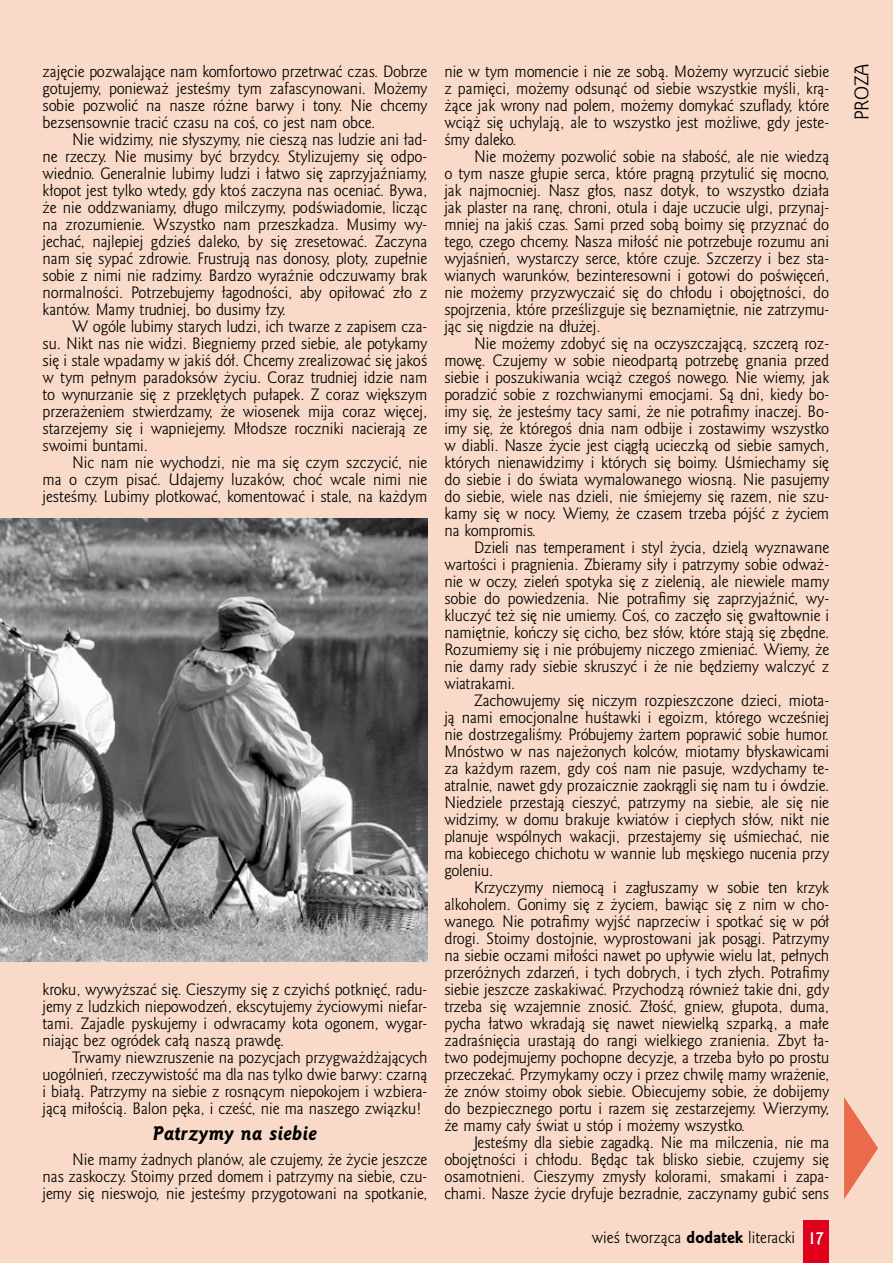
<style>
.page{position:relative;width:893px;height:1263px;background:#f9dac8}
.page>*{position:absolute;margin:0;border:0;box-sizing:border-box;transform-origin:0 0}
.t1{font:italic 18px "Goldy EFN Heavy";letter-spacing:.025em;color:#000}
.t2{font:18px "Goldy EFN";color:#000}
.t3{font:15px/17px "Goldy EFN";color:#000;text-align:justify}
.s1{font-family:"Goldy EFN Heavy"}
.s2{font-weight:700;font-size:16.5px;color:#fff}
</style>
<div class="page">
<svg style="left:844px;top:1097px;width:34px;height:102px"></svg>
<img style="left:0;top:519px;width:427px;height:442px">
<div style="left:804px;top:1220px;width:25px;height:43px;background:#e1001b"></div>
<p class="t3" style="left:43px;top:63px;width:386px">zajęcie pozwalające nam komfortowo przetrwać czas. Dobrze gotujemy, ponieważ jesteśmy tym zafascynowani. Możemy sobie pozwolić na nasze różne barwy i tony. Nie chcemy bezsensownie tracić czasu na coś, co jest nam obce.</p>
<p class="t3" style="left:43px;top:131px;width:386px;text-indent:30px">Nie widzimy, nie słyszymy, nie cieszą nas ludzie ani ład&shy;ne rzeczy. Nie musimy być brzydcy. Stylizujemy się odpo&shy;wiednio. Generalnie lubimy ludzi i łatwo się zaprzyjaźniamy, kłopot jest tylko wtedy, gdy ktoś zaczyna nas oceniać. Bywa, że nie oddzwaniamy, długo milczymy, podświadomie, licząc na zrozumienie. Wszystko nam przeszkadza. Musimy wy&shy;jechać, najlepiej gdzieś daleko, by się zresetować. Zaczyna nam się sypać zdrowie. Frustrują nas donosy, ploty, zupełnie sobie z nimi nie radzimy. Bardzo wyraźnie odczuwamy brak normalności. Potrzebujemy łagodności, aby opiłować zło z kantów. Mamy trudniej, bo dusimy łzy.</p>
<p class="t3" style="left:43px;top:318px;width:386px;text-indent:30px">W ogóle lubimy starych ludzi, ich twarze z zapisem cza&shy;su. Nikt nas nie widzi. Biegniemy przed siebie, ale potykamy się i stale wpadamy w jakiś dół. Chcemy zrealizować się jakoś w tym pełnym paradoksów życiu. Coraz trudniej idzie nam to wynurzanie się z przeklętych pułapek. Z coraz większym przerażeniem stwierdzamy, że wiosenek mija coraz więcej, starzejemy się i wapniejemy. Młodsze roczniki nacierają ze swoimi buntami.</p>
<p class="t3" style="left:43px;top:454px;width:386px;text-indent:30px">Nic nam nie wychodzi, nie ma się czym szczycić, nie ma o czym pisać. Udajemy luzaków, choć wcale nimi nie jesteśmy. Lubimy plotkować, komentować i stale, na każdym</p>
<p class="t3" style="left:43px;top:982px;width:386px">kroku, wywyższać się. Cieszymy się z czyichś potknięć, radu&shy;jemy z ludzkich niepowodzeń, ekscytujemy życiowymi niefar&shy;tami. Zajadle pyskujemy i odwracamy kota ogonem, wygar&shy;niając bez ogródek całą naszą prawdę.</p>
<p class="t3" style="left:43px;top:1050px;width:386px;text-indent:30px">Trwamy niewzruszenie na pozycjach przygważdżających uogólnień, rzeczywistość ma dla nas tylko dwie barwy: czarną i białą. Patrzymy na siebie z rosnącym niepokojem i wzbiera&shy;jącą miłością. Balon pęka, i cześć, nie ma naszego związku!</p>
<p class="t1" style="left:153px;top:1122px;width:166px">Patrzymy na siebie</p>
<p class="t3" style="left:43px;top:1152px;width:386px;text-indent:30px">Nie mamy żadnych planów, ale czujemy, że życie jeszcze nas zaskoczy. Stoimy przed domem i patrzymy na siebie, czu&shy;jemy się nieswojo, nie jesteśmy przygotowani na spotkanie,</p>
<p class="t3" style="left:444px;top:63px;width:386px">nie w tym momencie i nie ze sobą. Możemy wyrzucić siebie z pamięci, możemy odsunąć od siebie wszystkie myśli, krą&shy;żące jak wrony nad polem, możemy domykać szuflady, które wciąż się uchylają, ale to wszystko jest możliwe, gdy jeste&shy;śmy daleko.</p>
<p class="t3" style="left:444px;top:148px;width:386px;text-indent:30px">Nie możemy pozwolić sobie na słabość, ale nie wiedzą o tym nasze głupie serca, które pragną przytulić się mocno, jak najmocniej. Nasz głos, nasz dotyk, to wszystko działa jak plaster na ranę, chroni, otula i daje uczucie ulgi, przynaj&shy;mniej na jakiś czas. Sami przed sobą boimy się przyznać do tego, czego chcemy. Nasza miłość nie potrzebuje rozumu ani wyjaśnień, wystarczy serce, które czuje. Szczerzy i bez sta&shy;wianych warunków, bezinteresowni i gotowi do poświęceń, nie możemy przyzwyczaić się do chłodu i obojętności, do spojrzenia, które prześlizguje się beznamiętnie, nie zatrzymu&shy;jąc się nigdzie na dłużej.</p>
<p class="t3" style="left:444px;top:335px;width:386px;text-indent:30px">Nie możemy zdobyć się na oczyszczającą, szczerą roz&shy;mowę. Czujemy w sobie nieodpartą potrzebę gnania przed siebie i poszukiwania wciąż czegoś nowego. Nie wiemy, jak poradzić sobie z rozchwianymi emocjami. Są dni, kiedy bo&shy;imy się, że jesteśmy tacy sami, że nie potrafimy inaczej. Bo&shy;imy się, że któregoś dnia nam odbije i zostawimy wszystko w diabli. Nasze życie jest ciągłą ucieczką od siebie samych, których nienawidzimy i których się boimy. Uśmiechamy się do siebie i do świata wymalowanego wiosną. Nie pasujemy do siebie, wiele nas dzieli, nie śmiejemy się razem, nie szu&shy;kamy się w nocy. Wiemy, że czasem trzeba pójść z życiem na kompromis.</p>
<p class="t3" style="left:444px;top:539px;width:386px;text-indent:30px">Dzieli nas temperament i styl życia, dzielą wyznawane wartości i pragnienia. Zbieramy siły i patrzymy sobie odważ&shy;nie w oczy, zieleń spotyka się z zielenią, ale niewiele mamy sobie do powiedzenia. Nie potrafimy się zaprzyjaźnić, wy&shy;kluczyć też się nie umiemy. Coś, co zaczęło się gwałtownie i namiętnie, kończy się cicho, bez słów, które stają się zbędne.<br>Rozumiemy się i nie próbujemy niczego zmieniać. Wiemy, że nie damy rady siebie skruszyć i że nie będziemy walczyć z wiatrakami.</p>
<p class="t3" style="left:444px;top:692px;width:386px;text-indent:30px">Zachowujemy się niczym rozpieszczone dzieci, miota&shy;ją nami emocjonalne huśtawki i egoizm, którego wcześniej nie dostrzegaliśmy. Próbujemy żartem poprawić sobie humor.<br>Mnóstwo w nas najeżonych kolców, miotamy błyskawicami za każdym razem, gdy coś nam nie pasuje, wzdychamy te&shy;atralnie, nawet gdy prozaicznie zaokrągli się nam tu i ówdzie.<br>Niedziele przestają cieszyć, patrzymy na siebie, ale się nie widzimy, w domu brakuje kwiatów i ciepłych słów, nikt nie planuje wspólnych wakacji, przestajemy się uśmiechać, nie ma kobiecego chichotu w wannie lub męskiego nucenia przy goleniu.</p>
<p class="t3" style="left:444px;top:880px;width:386px;text-indent:30px">Krzyczymy niemocą i zagłuszamy w sobie ten krzyk alkoholem. Gonimy się z życiem, bawiąc się z nim w cho&shy;wanego. Nie potrafimy wyjść naprzeciw i spotkać się w pół drogi. Stoimy dostojnie, wyprostowani jak posągi. Patrzymy na siebie oczami miłości nawet po upływie wielu lat, pełnych przeróżnych zdarzeń, i tych dobrych, i tych złych. Potrafimy siebie jeszcze zaskakiwać. Przychodzą również takie dni, gdy trzeba się wzajemnie znosić. Złość, gniew, głupota, duma, pycha łatwo wkradają się nawet niewielką szparką, a małe zadraśnięcia urastają do rangi wielkiego zranienia. Zbyt ła&shy;two podejmujemy pochopne decyzje, a trzeba było po prostu przeczekać. Przymykamy oczy i przez chwilę mamy wrażenie, że znów stoimy obok siebie. Obiecujemy sobie, że dobijemy do bezpiecznego portu i razem się zestarzejemy. Wierzymy, że mamy cały świat u stóp i możemy wszystko.</p>
<p class="t3" style="left:444px;top:1135px;width:386px;text-indent:30px">Jesteśmy dla siebie zagadką. Nie ma milczenia, nie ma obojętności i chłodu. Będąc tak blisko siebie, czujemy się osamotnieni. Cieszymy zmysły kolorami, smakami i zapa&shy;chami. Nasze życie dryfuje bezradnie, zaczynamy gubić sens</p>
<p class="t3" style="left:592px;top:1230px;width:234px">wieś tworząca <span class="s1">dodatek</span> literacki <span class="s2">17</span></p>
<p class="t2" style="left:851px;top:120px;width:55px;rotate:-90deg">proza</p>
</div>
